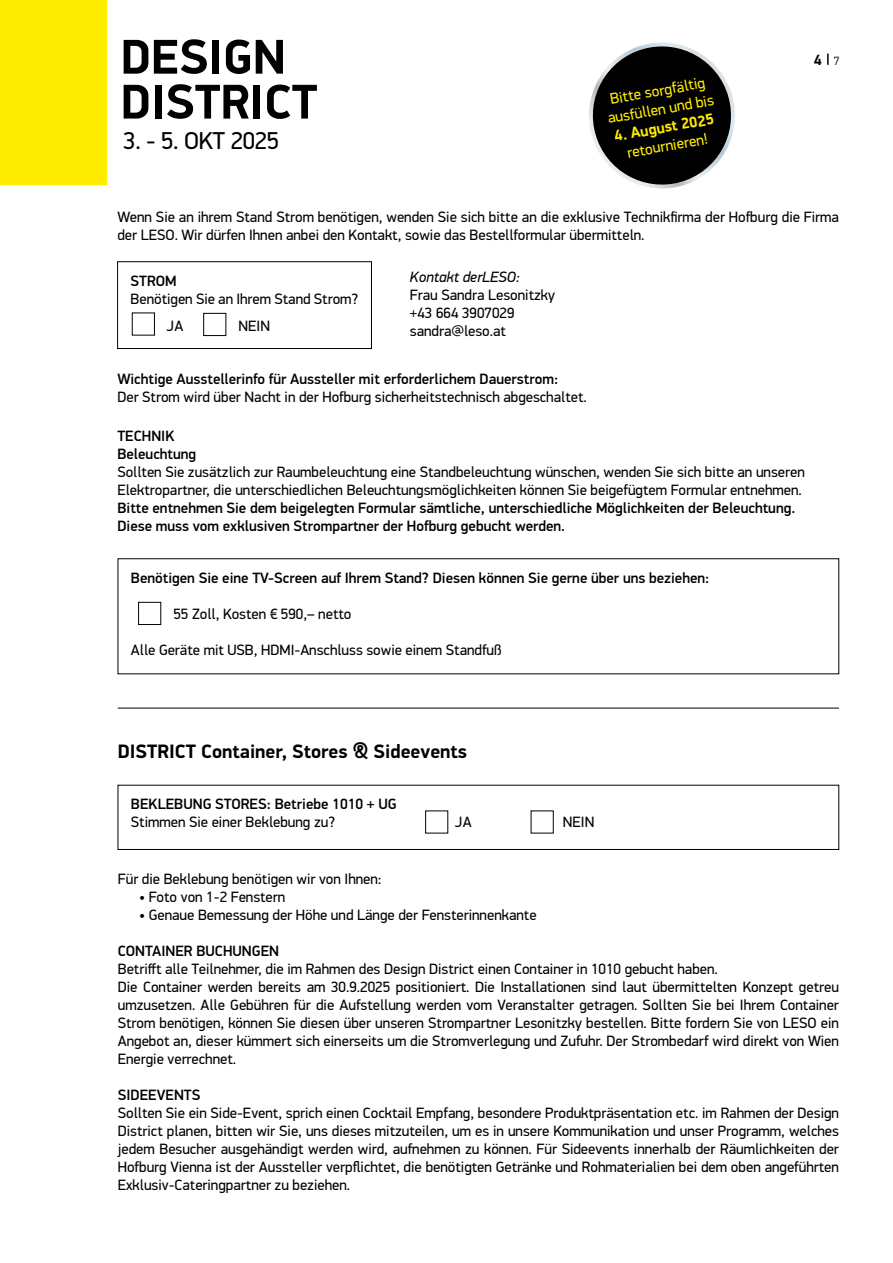
<style>
.page{position:relative;width:893px;height:1263px;background:#fff}
.page>*{position:absolute;margin:0;border:0;box-sizing:border-box;transform-origin:0 0}
.t1{font:24.45px "PF Din Display Pro";letter-spacing:-.01em;color:#000}
.t2{font:700 19.5px "PF Din Display Pro";color:#000}
.t3{font:15.45px/18.6px "PF Din Display Pro";color:#ffed00;text-align:center}
.t4{font:700 15.45px "PF Din Display Pro";color:#ffed00}
.t5{font:15px/18px "PF Din Display Pro";color:#000}
.t6{font:500 15px/18px "PF Din Display Pro";color:#000}
.t7{font:italic 15px "PF Din Display Pro";color:#000}
.t8{font:700 15px "PF Din Display Pro";color:#000}
.s1{font-weight:300;font-size:12px}
</style>
<div class="page">
<div style="left:0;top:0;width:106px;height:185px;background:#ffed00"></div>
<svg style="left:124px;top:40px;width:24px;height:34px"></svg>
<svg style="left:154px;top:39px;width:53px;height:35px"></svg>
<div style="left:212px;top:40px;width:7px;height:34px;background:#000"></div>
<svg style="left:226px;top:40px;width:24px;height:34px"></svg>
<svg style="left:256px;top:40px;width:27px;height:34px"></svg>
<svg style="left:124px;top:85px;width:24px;height:34px"></svg>
<div style="left:155px;top:85px;width:7px;height:34px;background:#000"></div>
<svg style="left:167px;top:84px;width:82px;height:35px"></svg>
<div style="left:254px;top:85px;width:6px;height:34px;background:#000"></div>
<svg style="left:267px;top:85px;width:50px;height:34px"></svg>
<svg style="left:827px;top:54px;width:2px;height:11px"></svg>
<hr style="left:118px;top:708px;width:721px;height:1px;background:#000">
<div style="left:118px;top:785px;width:721px;height:65px;border:1px solid #000"></div>
<div style="left:138px;top:602px;width:23px;height:23px;border:1px solid #000"></div>
<svg style="left:589px;top:42px;width:146px;height:147px"></svg>
<div style="left:117px;top:261px;width:255px;height:88px;border:1px solid #000"></div>
<div style="left:203px;top:313px;width:23px;height:23px;border:1px solid #000"></div>
<h1 class="t1" style="left:124px;top:126px;width:157px">3. - 5. OKT 2025</h1>
<p class="t3" style="left:603px;top:91px;width:109px;rotate:-10deg">Bitte sorgfältig ausfüllen und bis</p>
<p class="t4" style="left:613px;top:127px;width:102px;rotate:-10deg">4. August 2025</p>
<p class="t3" style="left:625px;top:144px;width:83px;rotate:-10deg">retournieren!</p>
<p class="t8" style="left:814px;top:51px;width:27px">4 <span class="s1">7</span></p>
<p class="t5" style="left:117px;top:208px;width:723px">Wenn Sie an ihrem Stand Strom benötigen, wenden Sie sich bitte an die exklusive Technikfirma der Hofburg die Firma der LESO. Wir dürfen Ihnen anbei den Kontakt, sowie das Bestellformular übermitteln.</p>
<p class="t7" style="left:410px;top:268px;width:111px">Kontakt derLESO:</p>
<p class="t5" style="left:410px;top:286px;width:147px">Frau Sandra Lesonitzky +43 664 3907029 sandra@leso.at</p>
<p class="t6" style="left:117px;top:370px;width:442px">Wichtige Ausstellerinfo für Aussteller mit erforderlichem Dauerstrom:</p>
<p class="t5" style="left:117px;top:388px;width:471px">Der Strom wird über Nacht in der Hofburg sicherheitstechnisch abgeschaltet.</p>
<p class="t6" style="left:131px;top:272px;width:48px">STROM</p>
<p class="t5" style="left:167px;top:285px;width:193px;line-height:27px;text-indent:-36px">Benötigen Sie an Ihrem Stand Strom?<br>JA</p>
<p class="t5" style="left:239px;top:317px;width:33px">NEIN</p>
<p class="t6" style="left:117px;top:427px;width:80px">TECHNIK<br>Beleuchtung</p>
<p class="t5" style="left:117px;top:463px;width:689px">Sollten Sie zusätzlich zur Raumbeleuchtung eine Standbeleuchtung wünschen, wenden Sie sich bitte an unseren<br>Elektropartner, die unterschiedlichen Beleuchtungsmöglichkeiten können Sie beigefügtem Formular entnehmen.</p>
<p class="t6" style="left:117px;top:499px;width:679px">Bitte entnehmen Sie dem beigelegten Formular sämtliche, unterschiedliche Möglichkeiten der Beleuchtung.<br>Diese muss vom exklusiven Strompartner der Hofburg gebucht werden.</p>
<p class="t6" style="left:131px;top:569px;width:580px">Benötigen Sie eine TV-Screen auf Ihrem Stand? Diesen können Sie gerne über uns beziehen:</p>
<p class="t5" style="left:173px;top:605px;width:180px">55 Zoll, Kosten € 590,– netto</p>
<p class="t5" style="left:131px;top:641px;width:372px">Alle Geräte mit USB, HDMI-Anschluss sowie einem Standfuß</p>
<h2 class="t2" style="left:118px;top:739px;width:351px">DISTRICT Container, Stores &amp; Sideevents</h2>
<p class="t6" style="left:131px;top:795px;width:267px">BEKLEBUNG STORES: Betriebe 1010 + UG</p>
<p class="t5" style="left:131px;top:813px;width:206px">Stimmen Sie einer Beklebung zu?</p>
<p class="t5" style="left:455px;top:813px;width:18px">JA</p>
<p class="t5" style="left:563px;top:813px;width:33px">NEIN</p>
<p class="t5" style="left:118px;top:870px;width:265px">Für die Beklebung benötigen wir von Ihnen:</p>
<p class="t5" style="left:139px;top:888px;width:148px">• Foto von 1-2 Fenstern</p>
<p class="t5" style="left:139px;top:906px;width:399px">• Genaue Bemessung der Höhe und Länge der Fensterinnenkante</p>
<p class="t6" style="left:118px;top:942px;width:163px">CONTAINER BUCHUNGEN</p>
<p class="t5" style="left:118px;top:960px;width:723px">Betrifft alle Teilnehmer, die im Rahmen des Design District einen Container in 1010 gebucht haben.<br>Die Container werden bereits am 30.9.2025 positioniert. Die Installationen sind laut übermittelten Konzept getreu umzusetzen. Alle Gebühren für die Aufstellung werden vom Veranstalter getragen. Sollten Sie bei Ihrem Container Strom benötigen, können Sie diesen über unseren Strompartner Lesonitzky bestellen. Bitte fordern Sie von LESO ein Angebot an, dieser kümmert sich einerseits um die Stromverlegung und Zufuhr. Der Strombedarf wird direkt von Wien Energie verrechnet.</p>
<p class="t6" style="left:118px;top:1086px;width:84px">SIDEEVENTS</p>
<p class="t5" style="left:118px;top:1104px;width:723px;text-align:justify">Sollten Sie ein Side-Event, sprich einen Cocktail Empfang, besondere Produktpräsentation etc. im Rahmen der Design District planen, bitten wir Sie, uns dieses mitzuteilen, um es in unsere Kommunikation und unser Programm, welches jedem Besucher ausgehändigt werden wird, aufnehmen zu können. Für Sideevents innerhalb der Räumlichkeiten der Hofburg Vienna ist der Aussteller verpflichtet, die benötigten Getränke und Rohmaterialien bei dem oben angeführten Exklusiv-Cateringpartner zu beziehen.</p>
</div>
